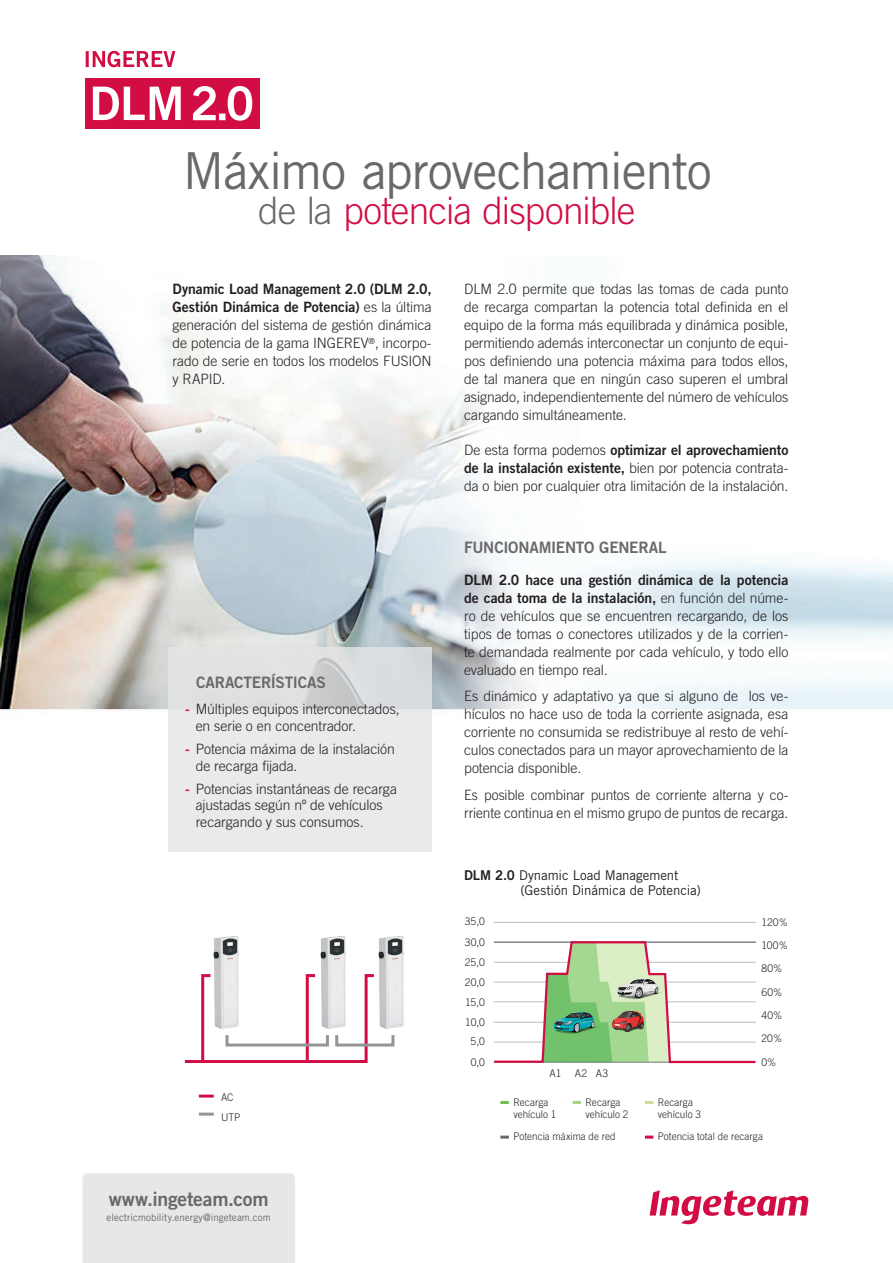
<style>
.page{position:relative;width:893px;height:1263px;background:#fff}
.page>*{position:absolute;margin:0;border:0;box-sizing:border-box;transform-origin:0 0}
.titulo_Intro{font:51px "Trade Gothic LT Std";letter-spacing:-.03em;color:#69696c}
.titulo_Intro-2{font:300 37.8px "Trade Gothic LT Std";letter-spacing:-.02em;color:#d20d44}
.caracteristicas{font:19.5px "Trade Gothic LT Std Bd 2";letter-spacing:-.015em;color:#69696c}
.TextoGeneral_justifi{font:15.75px "Trade Gothic LT Std Bd 2";letter-spacing:-.015em;color:#69696c}
.TextoGeneral_justifi-2{font:300 14.25px/18px "Trade Gothic LT Std";letter-spacing:-.005em;color:#231f20;text-align:justify}
.TextoGeneral_justifi-3{font:300 14.25px/18px "Trade Gothic LT Std";letter-spacing:-.005em;color:#231f20;scale:.96 1}
.texto_general_izquie{font:13.5px/15px "Trade Gothic LT Std";letter-spacing:-.005em;color:#231f20}
.texto_general_izquie-2{font:300 10.5px "Trade Gothic LT Std";letter-spacing:.005em;color:#231f20;scale:.94 1}
.numeros_gvertical{font:300 10.5px "Trade Gothic LT Std";letter-spacing:.025em;color:#231f20}
.TextoGeneral_justifi-4{font:300 10.5px "Trade Gothic LT Std";color:#231f20}
.caracteristicas-2{font:10.2px "Trade Gothic LT Std";letter-spacing:.005em;color:#69696c;scale:.95 1}
.s1{color:#69696c}
.s2{font-family:"Trade Gothic LT Std Bd 2";font-weight:400}
.s3{font-family:"Trade Gothic LT Std Bd 2";font-weight:400;color:#d20d44}
.s4{font-family:"Trade Gothic LT Std Bd 2"}
</style>
<div class="page">
<img style="left:0;top:255px;width:893px;height:970px">
<div style="left:168px;top:647px;width:264px;height:205px;background:#e4e5e7"></div>
<hr style="left:185px;top:1060px;width:182px;height:3px;background:#d20d44">
<svg style="left:200px;top:972px;width:13px;height:88px"></svg>
<svg style="left:304px;top:972px;width:14px;height:88px"></svg>
<svg style="left:363px;top:972px;width:14px;height:94px"></svg>
<div style="left:225px;top:1033px;width:104px;height:13px;border:3px solid #939598"></div>
<div style="left:335px;top:1033px;width:59px;height:13px;border:3px solid #939598"></div>
<hr style="left:199px;top:1094px;width:15px;height:3px;background:#d20d44">
<hr style="left:199px;top:1112px;width:15px;height:3px;background:#939598">
<img style="left:374px;top:930px;width:35px;height:103px">
<img style="left:316px;top:930px;width:35px;height:103px">
<img style="left:210px;top:930px;width:35px;height:103px">
<hr style="left:494px;top:922px;width:262px;height:1px;background:#bcbdc0">
<svg style="left:492px;top:940px;width:265px;height:124px"></svg>
<svg style="left:500px;top:1101px;width:9px;height:3px"></svg>
<svg style="left:572px;top:1101px;width:9px;height:3px"></svg>
<svg style="left:645px;top:1101px;width:8px;height:3px"></svg>
<svg style="left:500px;top:1135px;width:9px;height:3px"></svg>
<svg style="left:645px;top:1135px;width:8px;height:3px"></svg>
<svg style="left:86px;top:51px;width:89px;height:16px"></svg>
<svg style="left:650px;top:1190px;width:158px;height:34px"></svg>
<div style="left:85px;top:78px;width:174px;height:51px;background:#d20d44"></div>
<svg style="left:93px;top:87px;width:88px;height:33px"></svg>
<svg style="left:193px;top:86px;width:59px;height:35px"></svg>
<div style="left:82px;top:1173px;width:213px;height:90px;background:#e6e7e9"></div>
<p class="titulo_Intro" style="left:183px;top:140px;width:530px">Máximo aprovechamiento</p>
<p class="titulo_Intro-2" style="left:258px;top:188px;width:379px"><span class="s1">de la</span> potencia disponible</p>
<p class="TextoGeneral_justifi-2" style="left:173px;top:280px;width:261px"><span class="s2">Dynamic Load Management 2.0 (DLM 2.0, Gestión Dinámica de Potencia)</span> es la última generación del sistema de gestión dinámica de potencia de la gama INGEREV<sup>®</sup>, incorpo&shy;rado de serie en todos los modelos FUSION y RAPID.</p>
<p class="TextoGeneral_justifi-2" style="left:464px;top:280px;width:326px">DLM 2.0 permite que todas las tomas de cada punto de recarga compartan la potencia total definida en el equipo de la forma más equilibrada y dinámica posible, permitiendo además interconectar un conjunto de equi&shy;pos definiendo una potencia máxima para todos ellos, de tal manera que en ningún caso superen el umbral asignado, independientemente del número de vehículos cargando simultáneamente.</p>
<p class="TextoGeneral_justifi-2" style="left:464px;top:441px;width:326px">De esta forma podemos <span class="s2">optimizar el aprovechamiento de la instalación existente,</span> bien por potencia contrata&shy;da o bien por cualquier otra limitación de la instalación.</p>
<p class="TextoGeneral_justifi" style="left:196px;top:673px;width:131px">CARACTERÍSTICAS</p>
<p class="TextoGeneral_justifi-2" style="left:196px;top:701px;width:205px;line-height:16.5px;text-indent:-11px"><span class="s3">-</span> Múltiples equipos interconectados, en serie o en concentrador.</p>
<p class="TextoGeneral_justifi-2" style="left:196px;top:740px;width:201px;line-height:16.5px;text-indent:-11px"><span class="s3">-</span> Potencia máxima de la instalación de recarga fijada.</p>
<p class="TextoGeneral_justifi-2" style="left:196px;top:780px;width:203px;line-height:16.5px;text-align:left;text-indent:-11px"><span class="s3">-</span> Potencias instantáneas de recarga ajustadas según nº de vehículos recargando y sus consumos.</p>
<p class="TextoGeneral_justifi-4" style="left:221px;top:1091px;width:14px">AC</p>
<p class="TextoGeneral_justifi-4" style="left:221px;top:1111px;width:21px">UTP</p>
<p class="caracteristicas" style="left:109px;top:1187px;width:161px">www.ingeteam.com</p>
<p class="caracteristicas-2" style="left:107px;top:1211px;width:174px">electricmobility.energy@ingeteam.com</p>
<p class="TextoGeneral_justifi" style="left:464px;top:537px;width:204px">FUNCIONAMIENTO GENERAL</p>
<p class="TextoGeneral_justifi-2" style="left:464px;top:570px;width:326px"><span class="s2">DLM 2.0 hace una gestión dinámica de la potencia de cada toma de la instalación,</span> en función del núme&shy;ro de vehículos que se encuentren recargando, de los tipos de tomas o conectores utilizados y de la corrien&shy;te demandada realmente por cada vehículo, y todo ello evaluado en tiempo real.</p>
<p class="TextoGeneral_justifi-2" style="left:464px;top:687px;width:326px">Es dinámico y adaptativo ya que si alguno de los ve&shy;hículos no hace uso de toda la corriente asignada, esa corriente no consumida se redistribuye al resto de vehí&shy;culos conectados para un mayor aprovechamiento de la potencia disponible.</p>
<p class="TextoGeneral_justifi-3" style="left:464px;top:785px;width:339px">Es posible combinar puntos de corriente alterna y co&shy;rriente continua en el mismo grupo de puntos de recarga.</p>
<p class="texto_general_izquie" style="left:521px;top:868px;width:182px;text-indent:-56px"><span class="s4">DLM 2.0</span> Dynamic Load Management (Gestión Dinámica de Potencia)</p>
<p class="numeros_gvertical" style="left:465px;top:915px;width:22px">35,0</p>
<p class="numeros_gvertical" style="left:465px;top:936px;width:22px">30,0</p>
<p class="numeros_gvertical" style="left:465px;top:956px;width:22px">25,0</p>
<p class="numeros_gvertical" style="left:465px;top:976px;width:22px">20,0</p>
<p class="numeros_gvertical" style="left:465px;top:996px;width:21px">15,0</p>
<p class="numeros_gvertical" style="left:465px;top:1016px;width:21px">10,0</p>
<p class="numeros_gvertical" style="left:471px;top:1035px;width:16px">5,0</p>
<p class="numeros_gvertical" style="left:471px;top:1056px;width:16px">0,0</p>
<p class="numeros_gvertical" style="left:550px;top:1066px;width:13px">A1</p>
<p class="numeros_gvertical" style="left:575px;top:1066px;width:14px">A2</p>
<p class="numeros_gvertical" style="left:596px;top:1066px;width:14px">A3</p>
<p class="texto_general_izquie-2" style="left:513px;top:1096px;width:39px">Recarga</p>
<p class="texto_general_izquie-2" style="left:513px;top:1108px;width:47px">vehículo 1</p>
<p class="texto_general_izquie-2" style="left:585px;top:1096px;width:39px">Recarga</p>
<p class="texto_general_izquie-2" style="left:585px;top:1108px;width:47px">vehículo 2</p>
<p class="texto_general_izquie-2" style="left:658px;top:1096px;width:39px">Recarga</p>
<p class="texto_general_izquie-2" style="left:658px;top:1108px;width:47px">vehículo 3</p>
<p class="numeros_gvertical" style="left:761px;top:916px;width:28px">120%</p>
<p class="numeros_gvertical" style="left:761px;top:939px;width:28px">100%</p>
<p class="numeros_gvertical" style="left:761px;top:962px;width:23px">80%</p>
<p class="numeros_gvertical" style="left:761px;top:986px;width:23px">60%</p>
<p class="numeros_gvertical" style="left:761px;top:1009px;width:23px">40%</p>
<p class="numeros_gvertical" style="left:761px;top:1032px;width:22px">20%</p>
<p class="numeros_gvertical" style="left:761px;top:1056px;width:16px">0%</p>
<p class="texto_general_izquie-2" style="left:513px;top:1130px;width:110px">Potencia máxima de red</p>
<p class="texto_general_izquie-2" style="left:658px;top:1130px;width:113px">Potencia total de recarga</p>
</div>
